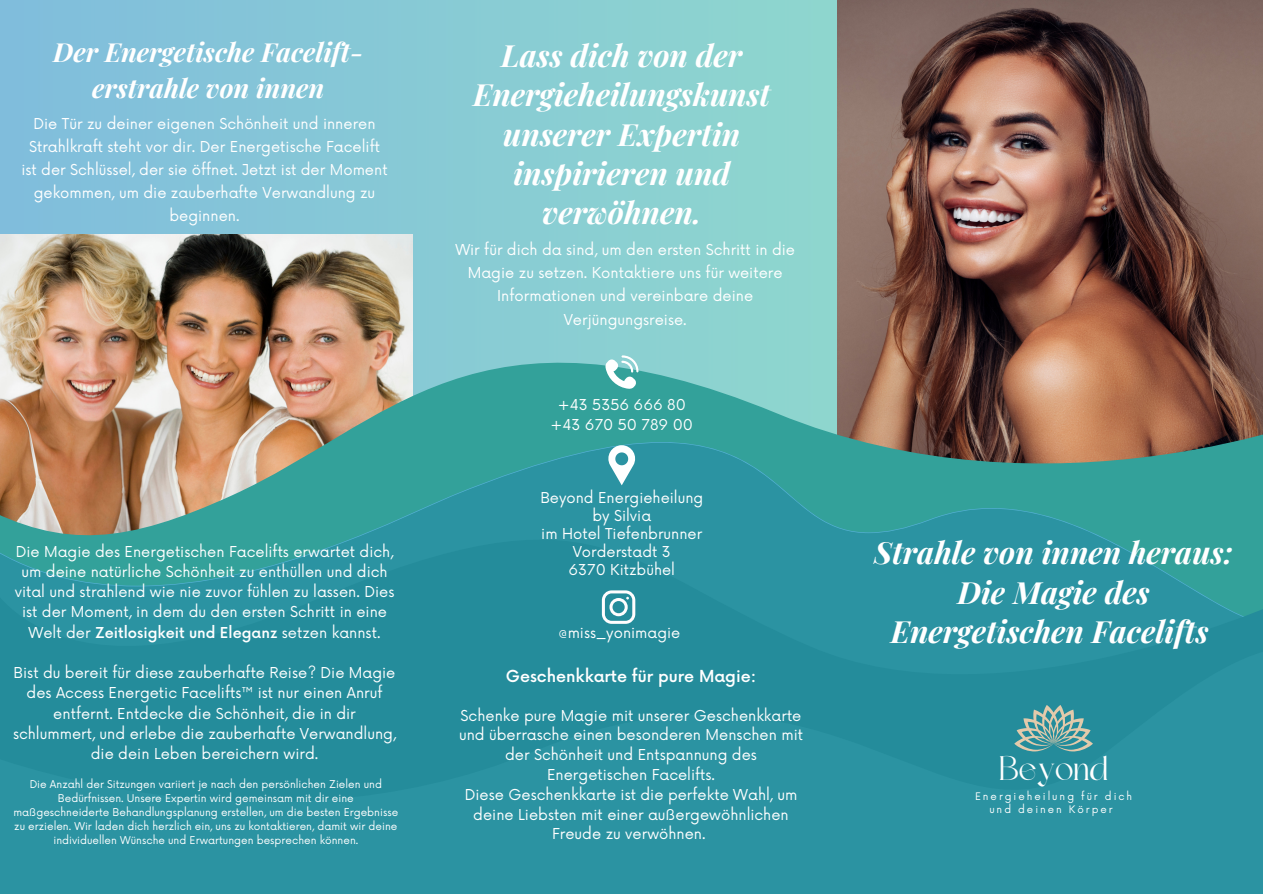
<style>
.page{position:relative;width:1263px;height:894px;background:#fff}
.page>*{position:absolute;margin:0;border:0;box-sizing:border-box;transform-origin:0 0}
.t1{font:33.75px "Dream Avenue";color:#fff}
.t2{font:italic 700 30.6px/39.3px "Playfair Display";color:#fff;text-align:center}
.t3{font:italic 700 26.25px/36.2px "Playfair Display";color:#fff;text-align:center}
.t4{font:500 16.2px "Now";color:#fff}
.t5{font:14.7px/20.2px "Now";color:#fff;text-align:center}
.t6{font:14.55px/18px "Now";color:#fff;text-align:center}
.t7{font:10.5px/14px "Now";color:#fff;text-align:center}
.t8{font:10.2px "Now";letter-spacing:.195em;color:#fff}
.s1{font-weight:500}
</style>
<div class="page">
<img style="left:0;top:0;width:838px;height:289px">
<img style="left:0;top:234px;width:412px;height:55px">
<img style="left:838px;top:0;width:425px;height:289px">
<img style="left:0;top:289px;width:1263px;height:47px">
<img style="left:0;top:336px;width:1263px;height:106px">
<svg style="left:0;top:442px;width:1263px;height:36px;background:#609386"></svg>
<svg style="left:0;top:478px;width:1263px;height:138px;background:#36969c"></svg>
<div style="left:0;top:616px;width:1263px;height:277px;background:#2b93a2"></div>
<svg style="left:605px;top:445px;width:33px;height:40px"></svg>
<svg style="left:605px;top:355px;width:33px;height:34px"></svg>
<svg style="left:1014px;top:704px;width:79px;height:47px;background:#64a0a0"></svg>
<svg style="left:602px;top:590px;width:33px;height:33px"></svg>
<p class="t3" style="left:53px;top:33px;width:312px">Der Energetische Facelift&shy;erstrahle von innen</p>
<p class="t5" style="left:21px;top:113px;width:368px;line-height:23.1px">Die Tür zu deiner eigenen Schönheit und inneren Strahlkraft steht vor dir. Der Energetische Facelift ist der Schlüssel, der sie öffnet. Jetzt ist der Moment gekommen, um die zauberhafte Verwandlung zu beginnen.</p>
<p class="t5" style="left:15px;top:541px;width:381px">Die Magie des Energetischen Facelifts erwartet dich, um deine natürliche Schönheit zu enthüllen und dich vital und strahlend wie nie zuvor fühlen zu lassen. Dies ist der Moment, in dem du den ersten Schritt in eine Welt der <span class="s1">Zeitlosigkeit und Eleganz</span> setzen kannst.</p>
<p class="t5" style="left:13px;top:663px;width:385px">Bist du bereit für diese zauberhafte Reise? Die Magie des Access Energetic Facelifts™ ist nur einen Anruf entfernt. Entdecke die Schönheit, die in dir schlummert, und erlebe die zauberhafte Verwandlung, die dein Leben bereichern wird.</p>
<p class="t7" style="left:13px;top:777px;width:386px">Die Anzahl der Sitzungen variiert je nach den persönlichen Zielen und Bedürfnissen. Unsere Expertin wird gemeinsam mit dir eine maßgeschneiderte Behandlungsplanung erstellen, um die besten Ergebnisse zu erzielen. Wir laden dich herzlich ein, uns zu kontaktieren, damit wir deine individuellen Wünsche und Erwartungen besprechen können.</p>
<p class="t2" style="left:473px;top:34px;width:299px">Lass dich von der<br>Energieheilungskunst unserer Expertin inspirieren und verwöhnen.</p>
<p class="t5" style="left:455px;top:239px;width:341px;line-height:23.1px">Wir für dich da sind, um den ersten Schritt in die Magie zu setzen. Kontaktiere uns für weitere Informationen und vereinbare deine Verjüngungsreise.</p>
<p class="t6" style="left:558px;top:396px;width:130px">+43 5356 666 80</p>
<p class="t6" style="left:551px;top:416px;width:144px">+43 670 50 789 00</p>
<p class="t6" style="left:540px;top:489px;width:164px">Beyond Energieheilung by Silvia</p>
<p class="t6" style="left:541px;top:525px;width:163px">im Hotel Tiefenbrunner</p>
<p class="t6" style="left:573px;top:543px;width:100px">Vorderstadt 3</p>
<p class="t6" style="left:569px;top:561px;width:108px">6370 Kitzbühel</p>
<p class="t6" style="left:559px;top:624px;width:123px">@miss_yonimagie</p>
<p class="t4" style="left:506px;top:667px;width:252px">Geschenkkarte für pure Magie:</p>
<p class="t5" style="left:459px;top:706px;width:345px;line-height:19.8px">Schenke pure Magie mit unserer Geschenkkarte und überrasche einen besonderen Menschen mit der Schönheit und Entspannung des</p>
<p class="t5" style="left:547px;top:765px;width:170px">Energetischen Facelifts.</p>
<p class="t5" style="left:465px;top:785px;width:334px;line-height:19.8px">Diese Geschenkkarte ist die perfekte Wahl, um deine Liebsten mit einer außergewöhnlichen<br>Freude zu verwöhnen.</p>
<p class="t2" style="left:874px;top:532px;width:360px">Strahle von innen heraus:<br>Die Magie des<br>Energetischen Facelifts</p>
<p class="t1" style="left:999px;top:754px;width:110px">Beyond</p>
<p class="t8" style="left:975px;top:790px;width:159px">Energieheilung für dich</p>
<p class="t8" style="left:989px;top:803px;width:125px">und deinen Körper</p>
</div>
